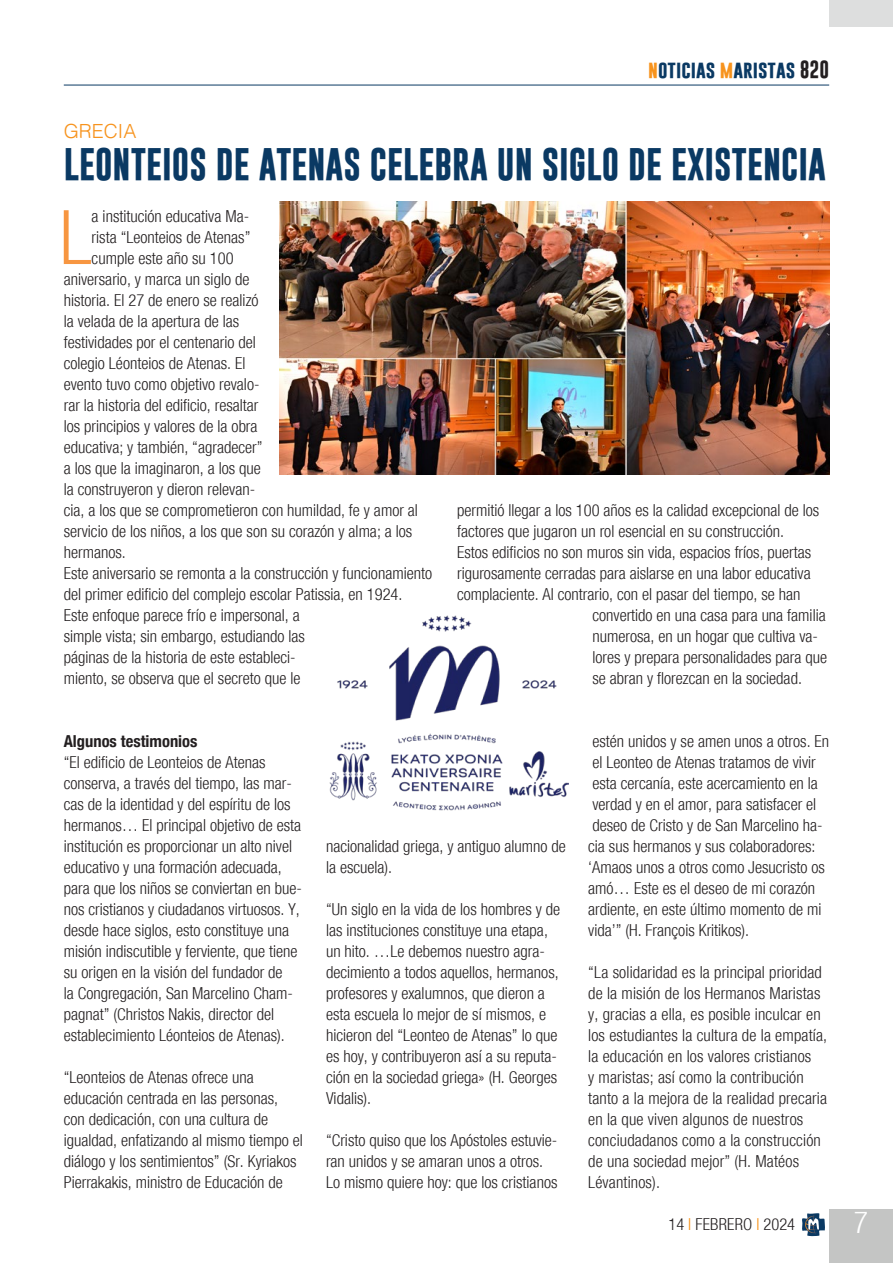
<style>
.page{position:relative;width:893px;height:1263px;background:#fff}
.page>*{position:absolute;margin:0;border:0;box-sizing:border-box;transform-origin:0 0}
.Testo_normal{font:300 condensed 75.3px "Helvetica Neue";color:#f79641}
.Titolo{font:700 33px "Gobold";color:#0a3963}
.t1{font:300 condensed 30px "Helvetica Neue";color:#fff}
.Titolo-2{font:300 19.5px "Helvetica";color:#f7931d}
.t2{font:700 18px "Gobold";color:#0a3963}
.Testo_normal-2{font:300 condensed 16.5px/21px "Helvetica Neue";color:#231f20}
.Testo_normal-3{font:700 condensed 16.5px "Helvetica Neue";color:#231f20}
.s1{color:#f7931d}
.s2{color:#231f20}
</style>
<div class="page">
<div style="left:829px;top:1209px;width:64px;height:54px;background:#c4c5c4"></div>
<hr style="left:64px;top:85px;width:765px;height:1px;background:#0a3963">
<svg style="left:802px;top:1213px;width:23px;height:23px"></svg>
<div style="left:829px;top:0;width:64px;height:27px;background:#dddede"></div>
<img style="left:279px;top:201px;width:550px;height:273px">
<img style="left:329px;top:615px;width:239px;height:195px">
<p class="t2" style="left:648px;top:57px;width:182px"><span class="s1">n</span>oticias <span class="s1">m</span>aristas <span class="s2">820</span></p>
<p class="Titolo-2" style="left:64px;top:114px;width:74px">GRECIA</p>
<p class="Titolo" style="left:64px;top:143px;width:764px">LEONTEIOS DE ATENAS CELEBRA UN SIGLO DE EXISTENCIA</p>
<p class="Testo_normal" style="left:60px;top:194px;width:34px">L</p>
<p class="Testo_normal-2" style="left:92px;top:206px;width:159px">a institución educativa Ma-</p>
<p class="Testo_normal-2" style="left:92px;top:227px;width:160px">rista “Leonteios de Atenas”</p>
<p class="Testo_normal-2" style="left:92px;top:248px;width:143px">cumple este año su 100</p>
<p class="Testo_normal-2" style="left:64px;top:269px;width:187px">aniversario, y marca un siglo de</p>
<p class="Testo_normal-2" style="left:64px;top:290px;width:196px">historia. El 27 de enero se realizó</p>
<p class="Testo_normal-2" style="left:64px;top:311px;width:177px">la velada de la apertura de las</p>
<p class="Testo_normal-2" style="left:64px;top:332px;width:194px">festividades por el centenario del</p>
<p class="Testo_normal-2" style="left:64px;top:353px;width:183px">colegio Léonteios de Atenas. El</p>
<p class="Testo_normal-2" style="left:64px;top:374px;width:197px">evento tuvo como objetivo revalo-</p>
<p class="Testo_normal-2" style="left:64px;top:395px;width:196px">rar la historia del edificio, resaltar</p>
<p class="Testo_normal-2" style="left:64px;top:416px;width:195px">los principios y valores de la obra</p>
<p class="Testo_normal-2" style="left:64px;top:437px;width:200px">educativa; y también, “agradecer”</p>
<p class="Testo_normal-2" style="left:64px;top:458px;width:199px">a los que la imaginaron, a los que</p>
<p class="Testo_normal-2" style="left:64px;top:479px;width:193px">la construyeron y dieron relevan-</p>
<p class="Testo_normal-2" style="left:64px;top:500px;width:356px">cia, a los que se comprometieron con humildad, fe y amor al</p>
<p class="Testo_normal-2" style="left:64px;top:521px;width:350px">servicio de los niños, a los que son su corazón y alma; a los</p>
<p class="Testo_normal-2" style="left:64px;top:542px;width:64px">hermanos.</p>
<p class="Testo_normal-2" style="left:64px;top:563px;width:370px">Este aniversario se remonta a la construcción y funcionamiento del primer edificio del complejo escolar Patissia, en 1924.<br>Este enfoque parece frío e impersonal, a<br>simple vista; sin embargo, estudiando las<br>páginas de la historia de este estableci-<br>miento, se observa que el secreto que le</p>
<p class="Testo_normal-2" style="left:457px;top:500px;width:364px">permitió llegar a los 100 años es la calidad excepcional de los factores que jugaron un rol esencial en su construcción.</p>
<p class="Testo_normal-2" style="left:457px;top:542px;width:356px">Estos edificios no son muros sin vida, espacios fríos, puertas</p>
<p class="Testo_normal-2" style="left:457px;top:563px;width:355px">rigurosamente cerradas para aislarse en una labor educativa</p>
<p class="Testo_normal-2" style="left:457px;top:584px;width:345px">complaciente. Al contrario, con el pasar del tiempo, se han</p>
<p class="Testo_normal-2" style="left:592px;top:605px;width:235px">convertido en una casa para una familia</p>
<p class="Testo_normal-2" style="left:592px;top:626px;width:227px">numerosa, en un hogar que cultiva va-</p>
<p class="Testo_normal-2" style="left:592px;top:647px;width:236px">lores y prepara personalidades para que</p>
<p class="Testo_normal-2" style="left:592px;top:668px;width:211px">se abran y florezcan en la sociedad.</p>
<p class="Testo_normal-3" style="left:64px;top:727px;width:135px">Algunos testimonios</p>
<p class="Testo_normal-2" style="left:64px;top:752px;width:240px">“El edificio de Leonteios de Atenas conserva, a través del tiempo, las mar&shy;cas de la identidad y del espíritu de los hermanos… El principal objetivo de esta institución es proporcionar un alto nivel educativo y una formación adecuada, para que los niños se conviertan en bue&shy;nos cristianos y ciudadanos virtuosos. Y, desde hace siglos, esto constituye una misión indiscutible y ferviente, que tiene su origen en la visión del fundador de<br>la Congregación, San Marcelino Cham&shy;pagnat” (Christos Nakis, director del establecimiento Léonteios de Atenas).</p>
<p class="Testo_normal-2" style="left:64px;top:1067px;width:241px">“Leonteios de Atenas ofrece una educación centrada en las personas, con dedicación, con una cultura de igualdad, enfatizando al mismo tiempo el diálogo y los sentimientos” (Sr. Kyriakos Pierrakakis, ministro de Educación de</p>
<p class="Testo_normal-2" style="left:326px;top:836px;width:241px">nacionalidad griega, y antiguo alumno de la escuela).</p>
<p class="Testo_normal-2" style="left:326px;top:899px;width:236px">“Un siglo en la vida de los hombres y de las instituciones constituye una etapa, un hito. …Le debemos nuestro agra&shy;decimiento a todos aquellos, hermanos, profesores y exalumnos, que dieron a esta escuela lo mejor de sí mismos, e hicieron del “Leonteo de Atenas” lo que es hoy, y contribuyeron así a su reputa&shy;ción en la sociedad griega» (H. Georges Vidalis).</p>
<p class="Testo_normal-2" style="left:326px;top:1130px;width:233px">“Cristo quiso que los Apóstoles estuvie&shy;ran unidos y se amaran unos a otros.<br>Lo mismo quiere hoy: que los cristianos</p>
<p class="Testo_normal-2" style="left:588px;top:731px;width:242px">estén unidos y se amen unos a otros. En el Leonteo de Atenas tratamos de vivir esta cercanía, este acercamiento en la verdad y en el amor, para satisfacer el deseo de Cristo y de San Marcelino ha&shy;cia sus hermanos y sus colaboradores: ‘Amaos unos a otros como Jesucristo os amó… Este es el deseo de mi corazón ardiente, en este último momento de mi vida’” (H. François Kritikos).</p>
<p class="Testo_normal-2" style="left:588px;top:962px;width:240px">“La solidaridad es la principal prioridad de la misión de los Hermanos Maristas y, gracias a ella, es posible inculcar en los estudiantes la cultura de la empatía, la educación en los valores cristianos<br>y maristas; así como la contribución tanto a la mejora de la realidad precaria en la que viven algunos de nuestros conciudadanos como a la construcción de una sociedad mejor” (H. Matéos Lévantinos).</p>
<p class="Testo_normal-2" style="left:668px;top:1214px;width:128px">14 <span class="s1">I</span> FEBRERO <span class="s1">I</span> 2024</p>
<h3 class="t1" style="left:854px;top:1205px;width:16px">7</h3>
</div>
